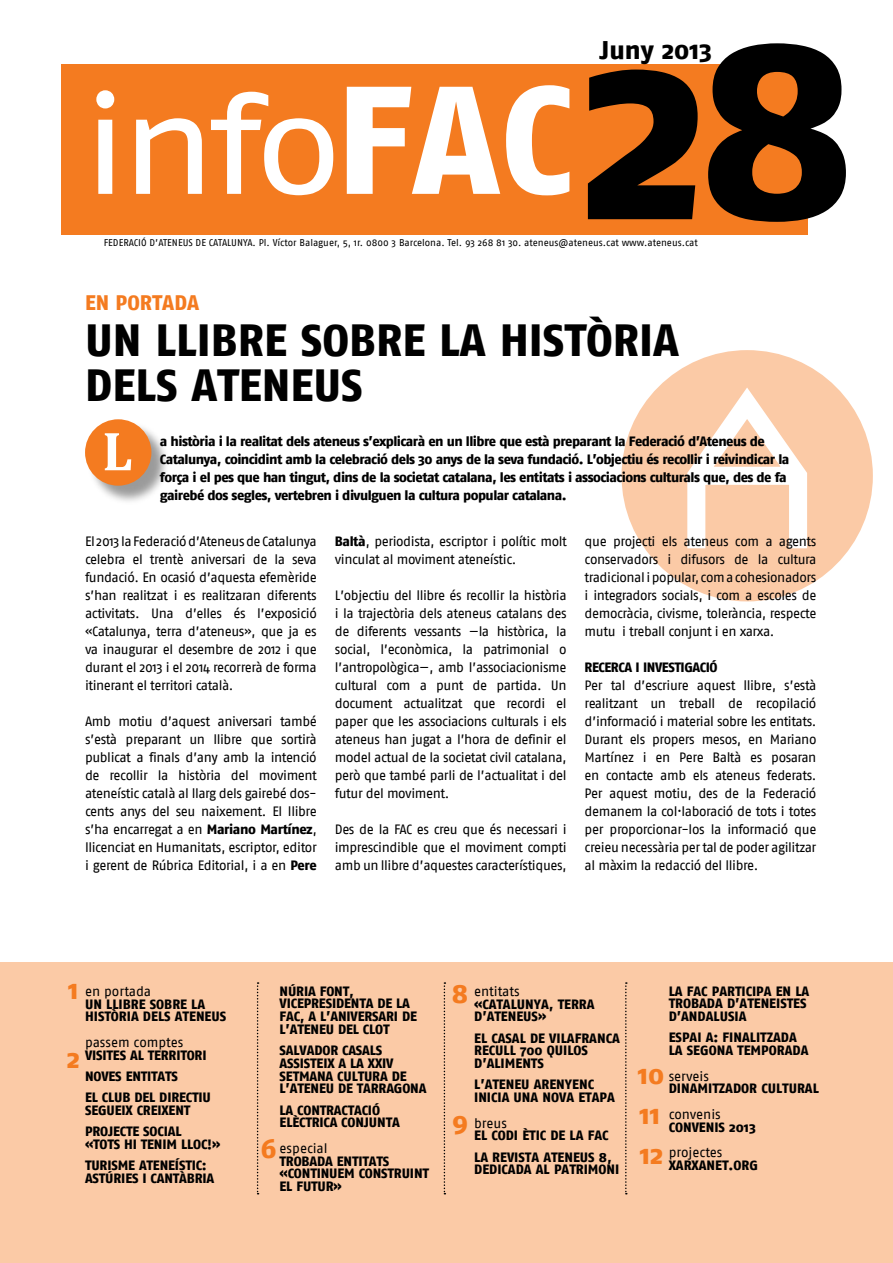
<style>
.page{position:relative;width:893px;height:1263px;background:#fff}
.page>*{position:absolute;margin:0;border:0;box-sizing:border-box;transform-origin:0 0}
.t1{font:139.95px "Fago Ex Tf";color:#fff}
.t2{font:700 55.5px "Cambria";color:#fff}
.t3{font:800 45px/45px "Fago No";color:#000}
.t4{font:800 27px/39.8px "Fago No";color:#f47b20}
.t5{font:800 25.5px "Fago No";color:#000}
.t6{font:800 21px "Fago No";color:#f47b20}
.t7{font:13.5px/18px "Fago No";letter-spacing:-.03em;color:#000;text-align:justify}
.t8{font:800 13.5px/12.8px "Fago No";letter-spacing:-.01em;color:#000}
.t9{font:800 13.5px/18px "Fago No";letter-spacing:-.04em;color:#000}
.t10{font:13.5px "Fago No";letter-spacing:-.005em;color:#000}
.t11{font:800 13.5px "Fago No";letter-spacing:-.03em;color:#000}
.t12{font:13.5px "Fago No";color:#000}
.t13{font:9.75px "Fago No";color:#000}
.s1{font-family:"Fago No";font-weight:800;font-size:153px}
.s2{font-family:"Fago No";font-weight:800;font-size:262.5px;color:#000}
.s3{font-weight:800}
</style>
<div class="page">
<div style="left:62px;top:64px;width:746px;height:171px;background:#f47b20"></div>
<div style="left:0;top:962px;width:893px;height:301px;background:#fbcaa6"></div>
<svg style="left:257px;top:982px;width:2px;height:212px"></svg>
<svg style="left:444px;top:982px;width:1px;height:212px"></svg>
<svg style="left:625px;top:982px;width:2px;height:212px"></svg>
<div style="left:621px;top:350px;width:252px;height:251px;background:#fbcaa6;border-radius:50%"></div>
<svg style="left:687px;top:388px;width:120px;height:161px"></svg>
<div style="left:87px;top:421px;width:84px;height:84px;background:#000;opacity:.4"></div>
<div style="left:85px;top:419px;width:66px;height:67px;background:#f47b20;border-radius:50%"></div>
<h3 class="t5" style="left:600px;top:35px;width:114px">JUNY 2013</h3>
<h1 class="t1" style="left:83px;top:62px;width:775px">info<span class="s1">FAC</span><span class="s2">28</span></h1>
<p class="t13" style="left:104px;top:237px;width:596px">FEDERACIÓ D’ATENEUS DE CATALUNYA. Pl. Víctor Balaguer, 5, 1r. 0800 3 Barcelona. Tel. 93 268 81 30. ateneus@ateneus.cat www.ateneus.cat</p>
<h3 class="t6" style="left:85px;top:290px;width:115px">EN PORTADA</h3>
<h3 class="t3" style="left:85px;top:317px;width:595px">UN LLIBRE SOBRE LA HISTÒRIA<br>DELS ATENEUS</h3>
<h2 class="t2" style="left:102px;top:417px;width:32px">L</h2>
<p class="t9" style="left:160px;top:432px;width:631px">A HISTÒRIA I LA REALITAT DELS ATENEUS S’EXPLICARÀ EN UN LLIBRE QUE ESTÀ PREPARANT LA FEDERACIÓ D’ATENEUS DE CATALUNYA, COINCIDINT AMB LA CELEBRACIÓ DELS 30 ANYS DE LA SEVA FUNDACIÓ. L’OBJECTIU ÉS RECOLLIR I REIVINDICAR LA FORÇA I EL PES QUE HAN TINGUT, DINS DE LA SOCIETAT CATALANA, LES ENTITATS I ASSOCIACIONS CULTURALS QUE, DES DE FA GAIREBÉ DOS SEGLES, VERTEBREN I DIVULGUEN LA CULTURA POPULAR CATALANA.</p>
<p class="t7" style="left:85px;top:532px;width:233px">El 2013 la Federació d’Ateneus de Catalunya celebra el trentè aniversari de la seva fundació. En ocasió d’aquesta efemèride s’han realitzat i es realitzaran diferents activitats. Una d’elles és l’exposició «Catalunya, terra d’ateneus», que ja es va inaugurar el desembre de 2012 i que durant el 2013 i el 2014 recorrerà de forma itinerant el territori català.</p>
<p class="t7" style="left:85px;top:712px;width:233px">Amb motiu d’aquest aniversari també s’està preparant un llibre que sortirà publicat a finals d’any amb la intenció de recollir la història del moviment ateneístic català al llarg dels gairebé dos&shy;cents anys del seu naixement. El llibre s’ha encarregat a en <span class="s3">MARIANO MARTÍNEZ</span>, llicenciat en Humanitats, escriptor, editor i gerent de Rúbrica Editorial, i a en <span class="s3">PERE</span></p>
<p class="t7" style="left:335px;top:532px;width:233px"><span class="s3">BALTÀ</span>, periodista, escriptor i polític molt vinculat al moviment ateneístic.</p>
<p class="t7" style="left:335px;top:586px;width:233px">L’objectiu del llibre és recollir la història i la trajectòria dels ateneus catalans des de diferents vessants —la històrica, la social, l’econòmica, la patrimonial o l’antropològica—, amb l’associacionisme cultural com a punt de partida. Un document actualitzat que recordi el paper que les associacions culturals i els ateneus han jugat a l’hora de definir el model actual de la societat civil catalana, però que també parli de l’actualitat i del futur del moviment.</p>
<p class="t7" style="left:335px;top:820px;width:233px">Des de la FAC es creu que és necessari i imprescindible que el moviment compti amb un llibre d’aquestes característiques,</p>
<p class="t7" style="left:585px;top:532px;width:233px">que projecti els ateneus com a agents conservadors i difusors de la cultura tradicional i popular, com a cohesionadors i integradors socials, i com a escoles de democràcia, civisme, tolerància, respecte mutu i treball conjunt i en xarxa.</p>
<p class="t11" style="left:585px;top:659px;width:134px">RECERCA I INVESTIGACIÓ</p>
<p class="t7" style="left:585px;top:676px;width:233px">Per tal d’escriure aquest llibre, s’està realitzant un treball de recopilació d’informació i material sobre les entitats.<br>Durant els propers mesos, en Mariano Martínez i en Pere Baltà es posaran en contacte amb els ateneus federats.<br>Per aquest motiu, des de la Federació demanem la col·laboració de tots i totes per proporcionar-los la informació que creieu necessària per tal de poder agilitzar al màxim la redacció del llibre.</p>
<h3 class="t4" style="left:68px;top:970px;width:12px">1</h3>
<p class="t10" style="left:85px;top:983px;width:68px">en portada</p>
<p class="t8" style="left:85px;top:997px;width:143px">UN LLIBRE SOBRE LA<br>HISTÒRIA DELS ATENEUS</p>
<p class="t10" style="left:85px;top:1034px;width:100px">passem comptes</p>
<p class="t8" style="left:85px;top:1044px;width:125px;line-height:21.3px">VISITES AL TERRITORI<br>NOVES ENTITATS<br>EL CLUB DEL DIRECTIU</p>
<p class="t8" style="left:85px;top:1099px;width:107px;line-height:21.3px">SEGUEIX CREIXENT<br>PROJECTE SOCIAL</p>
<p class="t8" style="left:85px;top:1133px;width:137px;line-height:21.3px">«TOTS HI TENIM LLOC!»<br>TU RISME ATENEÍSTIC:</p>
<p class="t8" style="left:85px;top:1171px;width:131px">ASTÚRIES I CANTÀBRIA</p>
<h3 class="t4" style="left:67px;top:1038px;width:15px">2</h3>
<p class="t8" style="left:280px;top:984px;width:139px">NÚRIA FONT,<br>VICEPRESIDENTA DE LA<br>FAC, A L’ANIVERSARI DE<br>L’ATENEU DEL CLOT</p>
<p class="t8" style="left:280px;top:1044px;width:148px">SALVADOR CASALS<br>ASSISTEIX A LA XXIV<br>SETMANA CULTURA DE<br>L’ATENEU DE TARRAGONA</p>
<p class="t8" style="left:280px;top:1103px;width:121px">LA CONTRACTAC IÓ<br>ELÈCTRICA CONJU NTA</p>
<p class="t12" style="left:280px;top:1140px;width:50px">especial</p>
<p class="t8" style="left:280px;top:1154px;width:151px">TROBADA ENTITATS «CONTINUEM CONSTRUINT<br>EL FUTUR»</p>
<h3 class="t4" style="left:261px;top:1128px;width:17px">6</h3>
<h3 class="t4" style="left:452px;top:974px;width:18px">8</h3>
<p class="t10" style="left:474px;top:983px;width:47px">entitats</p>
<p class="t8" style="left:474px;top:997px;width:122px">«CATALUNYA, TERRA<br>D’ATENEUS»</p>
<p class="t8" style="left:474px;top:1031px;width:140px">EL CASAL DE VILAFRANCA<br>RECU LL 700 QUILOS<br>D’ALIMENTS</p>
<p class="t8" style="left:474px;top:1078px;width:127px">L’ATENEU ARENYENC<br>INICIA UNA NOVA ETAPA</p>
<p class="t7" style="left:474px;top:1114px;width:34px">breus</p>
<p class="t8" style="left:474px;top:1125px;width:139px;line-height:21.3px">EL CODI ÈTIC DE LA FAC<br>LA REVISTA ATENEUS 8,</p>
<p class="t8" style="left:474px;top:1163px;width:147px">DEDICADA AL PATRIMONI</p>
<h3 class="t4" style="left:452px;top:1101px;width:17px">9</h3>
<p class="t8" style="left:669px;top:984px;width:142px">LA FAC PARTICIPA EN LA<br>TROBADA D’ATENEISTES<br>D’ANDALUSIA</p>
<p class="t8" style="left:669px;top:1031px;width:141px">ESPAI A: FINALITZADA<br>LA SEGONA TEMPORADA</p>
<p class="t10" style="left:669px;top:1068px;width:42px">serveis</p>
<p class="t8" style="left:669px;top:1082px;width:152px">DINAMITZADOR CU LTURAL</p>
<p class="t10" style="left:669px;top:1106px;width:54px">convenis</p>
<p class="t8" style="left:669px;top:1120px;width:89px">CONVENIS 2013</p>
<p class="t10" style="left:669px;top:1145px;width:55px">projectes</p>
<p class="t8" style="left:669px;top:1158px;width:91px">XARXANET.ORG</p>
<h3 class="t4" style="left:638px;top:1054px;width:28px">10<br>11<br>12</h3>
</div>
